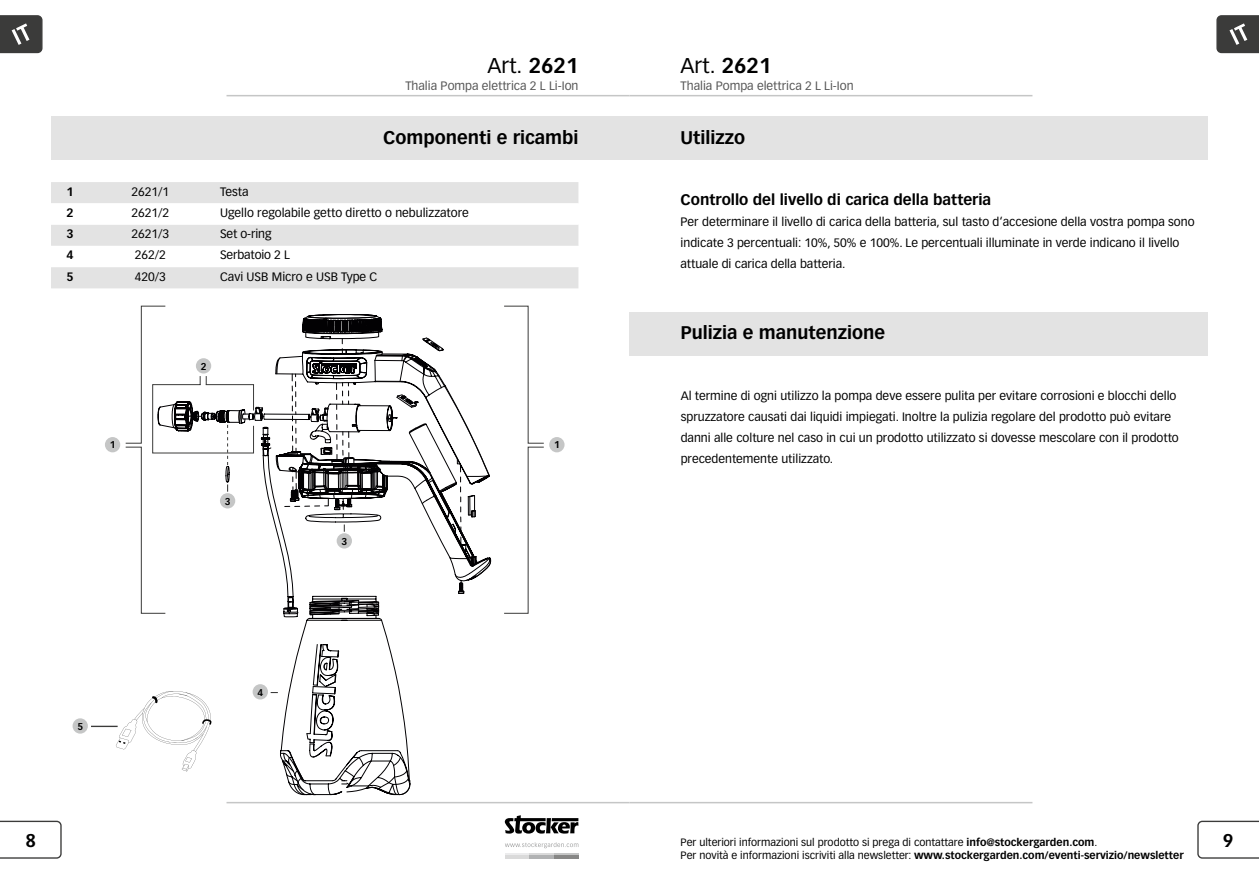
<style>
.page{position:relative;width:1259px;height:893px;background:#fff}
.page>*{position:absolute;margin:0;border:0;box-sizing:border-box;transform-origin:0 0}
.t1{font:21px "Vectora LT Std";color:#000}
.t2{font:700 18px "Vectora LT Std";color:#000}
.t3{font:700 15px "Vectora LT Std";color:#000}
.t4{font:12px/21px "Vectora LT Std";color:#000}
.t5{font:12px "Vectora LT Std";color:#565656}
.t6{font:700 12px "Vectora LT Std";color:#000}
.t7{font:700 10.5px "Vectora LT Std";color:#000}
.t8{font:10.5px "Vectora LT Std";color:#000}
.t9{font:700 9.75px "Vectora LT Std";color:#000}
.s1{font-weight:700}
.s2{font-weight:400}
</style>
<div class="page">
<hr style="left:226px;top:802px;width:403px;height:1px;background:#c5c6c6">
<hr style="left:629px;top:802px;width:403px;height:1px;background:#c5c6c6">
<svg style="left:1197px;top:821px;width:62px;height:38px"></svg>
<svg style="left:0;top:821px;width:62px;height:38px"></svg>
<svg style="left:505px;top:815px;width:73px;height:19px"></svg>
<svg style="left:505px;top:842px;width:73px;height:6px"></svg>
<hr style="left:505px;top:853px;width:24px;height:2px;background:#ececed">
<hr style="left:529px;top:853px;width:25px;height:2px;background:#dadada">
<hr style="left:554px;top:853px;width:24px;height:2px;background:#c5c6c6">
<hr style="left:505px;top:855px;width:24px;height:4px;background:#dadada">
<hr style="left:529px;top:855px;width:25px;height:4px;background:#b1b2b3">
<hr style="left:554px;top:855px;width:24px;height:4px;background:#878786">
<hr style="left:226px;top:95px;width:403px;height:1px;background:#c5c6c6">
<hr style="left:629px;top:95px;width:403px;height:1px;background:#c5c6c6">
<svg style="left:1216px;top:15px;width:43px;height:38px;background:#4d4d4c"></svg>
<svg style="left:0;top:15px;width:43px;height:38px;background:#4d4d4c"></svg>
<div style="left:51px;top:116px;width:578px;height:44px;background:#e3e3e3"></div>
<div style="left:629px;top:116px;width:578px;height:44px;background:#e3e3e3"></div>
<div style="left:51px;top:182px;width:527px;height:106px;background:#e3e3e3"></div>
<svg style="left:51px;top:203px;width:527px;height:64px"></svg>
<div style="left:629px;top:312px;width:579px;height:43px;background:#e3e3e3"></div>
<svg style="left:125px;top:305px;width:419px;height:309px"></svg>
<div style="left:549px;top:437px;width:15px;height:15px;background:#c5c6c6;border-radius:50%"></div>
<div style="left:105px;top:437px;width:15px;height:15px;background:#c5c6c6;border-radius:50%"></div>
<svg style="left:160px;top:258px;width:328px;height:59px"></svg>
<svg style="left:157px;top:314px;width:300px;height:300px"></svg>
<svg style="left:478px;top:349px;width:13px;height:264px"></svg>
<svg style="left:186px;top:336px;width:292px;height:436px"></svg>
<svg style="left:152px;top:375px;width:102px;height:90px"></svg>
<div style="left:253px;top:684px;width:15px;height:15px;background:#c5c6c6;border-radius:50%"></div>
<svg style="left:261px;top:315px;width:189px;height:480px"></svg>
<svg style="left:91px;top:691px;width:121px;height:80px"></svg>
<div style="left:73px;top:718px;width:15px;height:16px;background:#c5c6c6;border-radius:50%"></div>
<h1 class="t1" style="left:487px;top:53px;width:92px">Art. <span class="s1">2621</span></h1>
<p class="t5" style="left:405px;top:79px;width:175px">Thalia Pompa elettrica 2 L Li-Ion</p>
<h1 class="t1" style="left:680px;top:53px;width:92px">Art. <span class="s1">2621</span></h1>
<p class="t5" style="left:680px;top:79px;width:175px">Thalia Pompa elettrica 2 L Li-Ion</p>
<h2 class="t2" style="left:383px;top:126px;width:197px">Componenti e ricambi</h2>
<h2 class="t2" style="left:680px;top:126px;width:66px">Utilizzo</h2>
<p class="t6" style="left:67px;top:184px;width:9px">1</p>
<p class="t4" style="left:131px;top:181px;width:39px">2621/1</p>
<p class="t4" style="left:220px;top:181px;width:30px">Testa</p>
<p class="t6" style="left:67px;top:205px;width:9px">2</p>
<p class="t4" style="left:131px;top:202px;width:39px">2621/2</p>
<p class="t4" style="left:220px;top:202px;width:250px">Ugello regolabile getto diretto o nebulizzatore</p>
<p class="t6" style="left:67px;top:227px;width:9px">3</p>
<p class="t4" style="left:131px;top:224px;width:39px">2621/3</p>
<p class="t4" style="left:220px;top:224px;width:53px">Set o-ring</p>
<p class="t6" style="left:67px;top:248px;width:9px">4</p>
<p class="t4" style="left:135px;top:245px;width:33px">262/2</p>
<p class="t4" style="left:220px;top:245px;width:71px">Serbatoio 2 L</p>
<p class="t6" style="left:67px;top:269px;width:9px">5</p>
<p class="t4" style="left:135px;top:266px;width:33px">420/3</p>
<p class="t4" style="left:220px;top:266px;width:159px">Cavi USB Micro e USB Type C</p>
<p class="t9" style="left:201px;top:360px;width:7px">2</p>
<p class="t9" style="left:110px;top:439px;width:7px">1</p>
<p class="t9" style="left:554px;top:439px;width:7px">1</p>
<p class="t9" style="left:77px;top:720px;width:7px">5</p>
<p class="t9" style="left:225px;top:495px;width:7px">3</p>
<p class="t9" style="left:257px;top:686px;width:7px">4</p>
<p class="t9" style="left:341px;top:535px;width:7px">3</p>
<p class="t3" style="left:680px;top:191px;width:312px">Controllo del livello di carica della batteria</p>
<p class="t4" style="left:680px;top:212px;width:515px">Per determinare il livello di carica della batteria, sul tasto d‘accesione della vostra pompa sono indicate 3 percentuali: 10%, 50% e 100%. Le percentuali illuminate in verde indicano il livello attuale di carica della batteria.</p>
<h2 class="t2" style="left:680px;top:322px;width:206px">Pulizia e manutenzione</h2>
<p class="t4" style="left:680px;top:386px;width:500px">Al termine di ogni utilizzo la pompa deve essere pulita per evitare corrosioni e blocchi dello spruzzatore causati dai liquidi impiegati. Inoltre la pulizia regolare del prodotto può evitare danni alle colture nel caso in cui un prodotto utilizzato si dovesse mescolare con il prodotto precedentemente utilizzato.</p>
<h2 class="t2" style="left:25px;top:829px;width:12px">8</h2>
<p class="t8" style="left:680px;top:836px;width:418px">Per ulteriori informazioni sul prodotto si prega di contattare <span class="s1">info@stockergarden.com</span>.</p>
<h2 class="t2" style="left:1222px;top:829px;width:12px">9</h2>
<p class="t7" style="left:680px;top:849px;width:504px"><span class="s2">Per novità e informazioni iscriviti alla newsletter:</span> www.stockergarden.com/eventi-servizio/newsletter</p>
</div>
